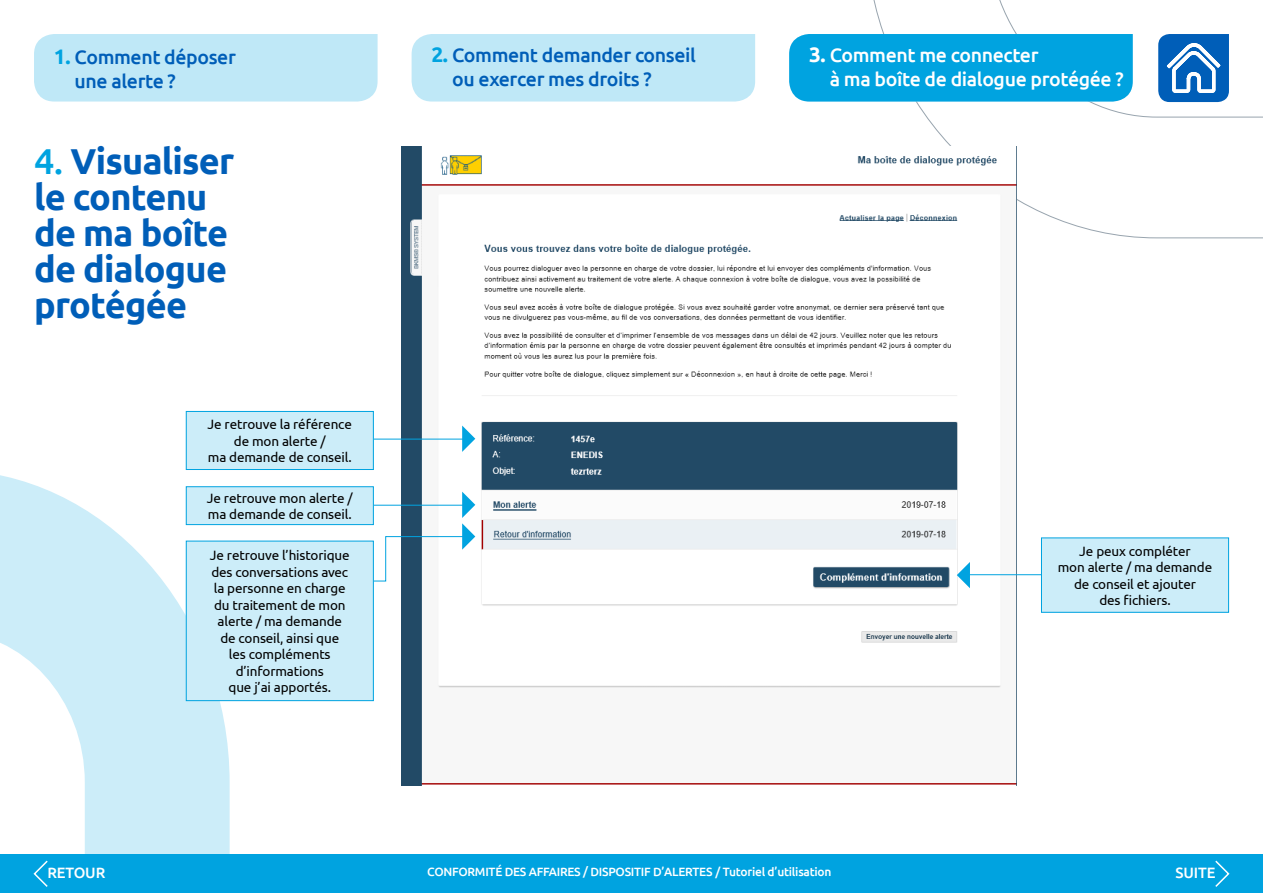
<style>
.page{position:relative;width:1263px;height:893px;background:#fff}
.page>*{position:absolute;margin:0;border:0;box-sizing:border-box;transform-origin:0 0}
.t1{font:700 36px/36px "Ubuntu";letter-spacing:-.02em;color:#005eb8}
.t2{font:500 19.5px/24px "Ubuntu";letter-spacing:-.02em;color:#005eb8}
.t3{font:500 19.5px/24px "Ubuntu";letter-spacing:-.02em;color:#fff}
.t4{font:500 15px "Ubuntu";letter-spacing:-.01em;color:#fff}
.t5{font:13.5px/16.5px "Ubuntu";letter-spacing:-.01em;color:#000;text-align:center}
.t6{font:500 12px "Ubuntu";letter-spacing:-.02em;color:#fff}
.s1{font-weight:700;font-size:21px;color:#00a3e0}
.s2{font-weight:500;color:#00a3e0}
.s3{font-weight:700;font-size:21px}
</style>
<div class="page">
<svg style="left:0;top:468px;width:230px;height:386px;fill:#ccedf9"></svg>
<div style="left:0;top:854px;width:1263px;height:39px;background:#00a3e0"></div>
<svg style="left:873px;top:0;width:390px;height:239px"></svg>
<svg style="left:1158px;top:34px;width:71px;height:68px"></svg>
<div style="left:412px;top:34px;width:343px;height:68px;background:#bfe8f7"></div>
<div style="left:34px;top:34px;width:344px;height:68px;background:#bfe8f7"></div>
<svg style="left:1215px;top:860px;width:15px;height:27px"></svg>
<svg style="left:33px;top:860px;width:15px;height:27px"></svg>
<img style="left:401px;top:146px;width:616px;height:640px">
<hr style="left:963px;top:574px;width:97px;height:1px;background:#00a3e0">
<svg style="left:957px;top:562px;width:13px;height:26px"></svg>
<hr style="left:266px;top:439px;width:203px;height:1px;background:#00a3e0">
<svg style="left:462px;top:426px;width:13px;height:26px"></svg>
<div style="left:186px;top:411px;width:187px;height:58px;background:#ccedf9"></div>
<div style="left:186px;top:411px;width:188px;height:59px;border:1px solid #00a3e0"></div>
<div style="left:186px;top:487px;width:187px;height:38px;background:#ccedf9"></div>
<div style="left:186px;top:486px;width:188px;height:39px;border:1px solid #00a3e0"></div>
<div style="left:186px;top:541px;width:187px;height:160px;background:#ccedf9"></div>
<div style="left:186px;top:541px;width:188px;height:160px;border:1px solid #00a3e0"></div>
<div style="left:1041px;top:538px;width:187px;height:74px;background:#ccedf9"></div>
<div style="left:1041px;top:537px;width:188px;height:76px;border:1px solid #00a3e0"></div>
<div style="left:789px;top:34px;width:344px;height:68px;background:#00a3e0"></div>
<svg style="left:373px;top:492px;width:102px;height:90px"></svg>
<h2 class="t2" style="left:75px;top:45px;width:163px;text-indent:-21px"><span class="s1">1.</span> Comment déposer une alerte ?</h2>
<p class="t1" style="left:34px;top:142px;width:202px"><span class="s2">4.</span> Visualiser le contenu de ma boîte de dialogue protégée</p>
<h2 class="t2" style="left:452px;top:43px;width:245px;text-indent:-21px"><span class="s1">2.</span> Comment demander conseil ou exercer mes droits ?</h2>
<p class="t3" style="left:830px;top:43px;width:296px;text-indent:-21px"><span class="s3">3.</span> Comment me connecter<br>à ma boîte de dialogue protégée ?</p>
<p class="t5" style="left:208px;top:416px;width:146px">Je retrouve la référence de mon alerte /<br>ma demande de conseil.</p>
<p class="t5" style="left:207px;top:489px;width:147px;text-align:left">Je retrouve mon alerte / ma demande de conseil.</p>
<p class="t5" style="left:210px;top:547px;width:141px">Je retrouve l’historique des conversations avec la personne en charge du traitement de mon alerte / ma demande de conseil, ainsi que<br>les compléments d’informations<br>que j’ai apportés.</p>
<p class="t5" style="left:1058px;top:542px;width:156px">Je peux compléter<br>mon alerte / ma demande de conseil et ajouter<br>des fichiers.</p>
<p class="t6" style="left:427px;top:865px;width:406px">CONFORMITÉ DES AFFAIRES / DISPOSITIF D’ALERTES / Tutoriel d’utilisation</p>
<p class="t4" style="left:47px;top:863px;width:59px">RETOUR</p>
<p class="t4" style="left:1175px;top:863px;width:41px">SUITE</p>
</div>
